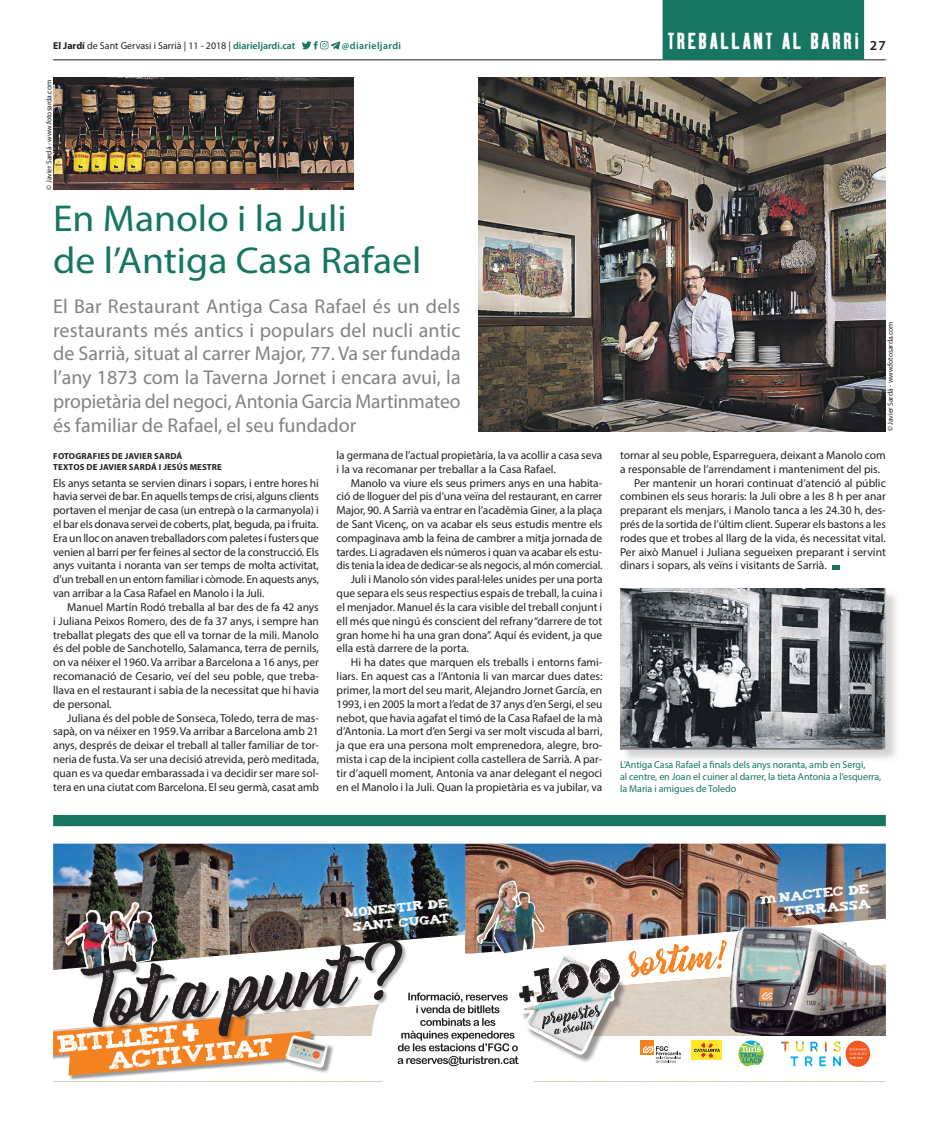
<style>
.page{position:relative;width:939px;height:1134px;background:#fff}
.page>*{position:absolute;margin:0;border:0;box-sizing:border-box;transform-origin:0 0}
.t1{font:37.5px/41.9px "Myriad Pro";color:#167662;scale:1.06 1}
.t2{font:22.5px "Kipp No 1";letter-spacing:.1em;color:#fff}
.t3{font:20px/23.8px "Myriad Pro";color:#808285;text-align:justify}
.t4{font:600 13.75px "Myriad Pro";color:#231f20}
.t5{font:11.5px/13.9px "Myriad Pro";color:#231f20;text-align:justify}
.t6{font:10.5px/14.9px "Tiza";color:#fff;text-align:center}
.t7{font:10px/12px "Myriad Pro";letter-spacing:-.005em;color:#167662}
.t8{font:10px "Myriad Pro";color:#231f20}
.t9{font:10px/15px "Tiza";color:#fff;text-align:right}
.t10{font:600 10px "Myriad Pro";letter-spacing:.04em;color:#167662}
.t11{font:700 8.75px/11.4px "Myriad Pro";letter-spacing:.02em;color:#231f20}
.t12{font:7.5px "Myriad Pro";letter-spacing:-.01em;color:#231f20}
.s1{font-weight:700}
.s2{font-weight:600;color:#167662}
</style>
<div class="page">
<hr style="left:53px;top:60px;width:833px;height:1px;background:#231f20">
<svg style="left:302px;top:41px;width:38px;height:9px"></svg>
<div style="left:663px;top:0;width:201px;height:60px;background:#167662"></div>
<div style="left:53px;top:815px;width:833px;height:11px;background:#167662"></div>
<img style="left:465px;top:844px;width:421px;height:95px">
<img style="left:689px;top:926px;width:197px;height:110px">
<img style="left:652px;top:1040px;width:219px;height:27px">
<div style="left:640px;top:1041px;width:14px;height:14px;background:#f58220"></div>
<svg style="left:652px;top:1046px;width:29px;height:17px"></svg>
<div style="left:692px;top:1041px;width:30px;height:19px;background:#ffe82a"></div>
<svg style="left:694px;top:1043px;width:26px;height:15px"></svg>
<svg style="left:781px;top:1041px;width:46px;height:26px"></svg>
<svg style="left:833px;top:1040px;width:8px;height:26px"></svg>
<div style="left:846px;top:1041px;width:24px;height:26px;background:#f15923;border-radius:50%"></div>
<svg style="left:849px;top:1048px;width:18px;height:11px"></svg>
<svg style="left:738px;top:1040px;width:26px;height:26px"></svg>
<img style="left:53px;top:844px;width:412px;height:35px">
<img style="left:474px;top:862px;width:90px;height:17px">
<img style="left:621px;top:924px;width:31px;height:129px">
<svg style="left:629px;top:940px;width:98px;height:37px"></svg>
<svg style="left:760px;top:895px;width:16px;height:9px"></svg>
<img style="left:53px;top:879px;width:568px;height:203px">
<svg style="left:832px;top:565px;width:7px;height:4px"></svg>
<img style="left:478px;top:78px;width:408px;height:353px">
<img style="left:53px;top:78px;width:301px;height:112px">
<div style="left:620px;top:588px;width:280px;height:175px;background:#231f20;opacity:.2"></div>
<img style="left:620px;top:588px;width:266px;height:161px">
<p class="t8" style="left:53px;top:40px;width:244px"><span class="s1">El Jardí</span> de Sant Gervasi i Sarrià | 11 - 2018 | <span class="s2">diarieljardi.cat</span></p>
<p class="t10" style="left:342px;top:40px;width:61px">@diarieljardi</p>
<h2 class="t2" style="left:667px;top:27px;width:193px">TREBALLANT AL BARRI</h2>
<p class="t4" style="left:870px;top:36px;width:18px">27</p>
<p class="t12" style="left:44px;top:190px;width:111px;rotate:-90deg">© Javier Sardá - www.fotosarda.com</p>
<h1 class="t1" style="left:53px;top:197px;width:349px">En Manolo i la Juli<br>de l’Antiga Casa Rafael</h1>
<p class="t3" style="left:53px;top:294px;width:409px">El Bar Restaurant Antiga Casa Rafael és un dels restaurants més antics i populars del nucli antic de Sarrià, situat al carrer Major, 77. Va ser fundada l’any 1873 com la Taverna Jornet i encara avui, la propietària del negoci, Antonia Garcia Martinmateo és familiar de Rafael, el seu fundador</p>
<p class="t11" style="left:53px;top:450px;width:170px">FOTOGRAFIES DE JAVIER SARDÁ<br>TEXTOS DE JAVIER SARDÁ I JESÚS MESTRE</p>
<p class="t5" style="left:53px;top:475px;width:267px">Els anys setanta se servien dinars i sopars, i entre hores hi havia servei de bar. En aquells temps de crisi, alguns clients portaven el menjar de casa (un entrepà o la carmanyola) i el bar els donava servei de coberts, plat, beguda, pa i fruita.<br>Era un lloc on anaven treballadors com paletes i fusters que venien al barri per fer feines al sector de la construcció. Els anys vuitanta i noranta van ser temps de molta activitat, d’un treball en un entorn familiar i còmode. En aquests anys, van arribar a la Casa Rafael en Manolo i la Juli.</p>
<p class="t5" style="left:53px;top:600px;width:267px;text-indent:14px">Manuel Martín Rodó treballa al bar des de fa 42 anys i Juliana Peixos Romero, des de fa 37 anys, i sempre han treballat plegats des que ell va tornar de la mili. Manolo és del poble de Sanchotello, Salamanca, terra de pernils, on va néixer el 1960. Va arribar a Barcelona a 16 anys, per recomanació de Cesario, veí del seu poble, que treba&shy;llava en el restaurant i sabia de la necessitat que hi havia de personal.</p>
<p class="t5" style="left:53px;top:711px;width:267px;text-indent:14px">Juliana és del poble de Sonseca, Toledo, terra de mas&shy;sapà, on va néixer en 1959. Va arribar a Barcelona amb 21 anys, després de deixar el treball al taller familiar de tor&shy;neria de fusta. Va ser una decisió atrevida, però meditada, quan es va quedar embarassada i va decidir ser mare sol&shy;tera en una ciutat com Barcelona. El seu germà, casat amb</p>
<p class="t5" style="left:337px;top:448px;width:267px">la germana de l’actual propietària, la va acollir a casa seva i la va recomanar per treballar a la Casa Rafael.</p>
<p class="t5" style="left:351px;top:475px;width:253px">Manolo va viure els seus primers anys en una habita-</p>
<p class="t5" style="left:337px;top:489px;width:267px">ció de lloguer del pis d’una veïna del restaurant, en carrer</p>
<p class="t5" style="left:337px;top:503px;width:267px">Major, 90. A Sarrià va entrar en l’acadèmia Giner, a la plaça</p>
<p class="t5" style="left:337px;top:517px;width:267px">de Sant Vicenç, on va acabar els seus estudis mentre els</p>
<p class="t5" style="left:337px;top:531px;width:267px">compaginava amb la feina de cambrer a mitja jornada de</p>
<p class="t5" style="left:337px;top:545px;width:267px">tardes. Li agradaven els números i quan va acabar els estu-</p>
<p class="t5" style="left:337px;top:558px;width:267px">dis tenia la idea de dedicar-se als negocis, al món comercial.</p>
<p class="t5" style="left:351px;top:572px;width:253px">Juli i Manolo són vides paral·leles unides per una porta</p>
<p class="t5" style="left:337px;top:586px;width:267px">que separa els seus respectius espais de treball, la cuina i</p>
<p class="t5" style="left:337px;top:600px;width:267px">el menjador. Manuel és la cara visible del treball conjunt i</p>
<p class="t5" style="left:337px;top:614px;width:267px">ell més que ningú és conscient del refrany “darrere de tot</p>
<p class="t5" style="left:337px;top:628px;width:267px">gran home hi ha una gran dona”. Aquí és evident, ja que</p>
<p class="t5" style="left:337px;top:641px;width:134px">ella està darrere de la porta.</p>
<p class="t5" style="left:351px;top:655px;width:253px">Hi ha dates que marquen els treballs i entorns fami-</p>
<p class="t5" style="left:337px;top:669px;width:267px">liars. En aquest cas a l’Antonia li van marcar dues dates:</p>
<p class="t5" style="left:337px;top:683px;width:267px">primer, la mort del seu marit, Alejandro Jornet García, en</p>
<p class="t5" style="left:337px;top:697px;width:267px">1993, i en 2005 la mort a l’edat de 37 anys d’en Sergi, el seu</p>
<p class="t5" style="left:337px;top:711px;width:267px">nebot, que havia agafat el timó de la Casa Rafael de la mà</p>
<p class="t5" style="left:337px;top:724px;width:267px">d’Antonia. La mort d’en Sergi va ser molt viscuda al barri,</p>
<p class="t5" style="left:337px;top:738px;width:267px">ja que era una persona molt emprenedora, alegre, bro-</p>
<p class="t5" style="left:337px;top:752px;width:267px">mista i cap de la incipient colla castellera de Sarrià. A par-</p>
<p class="t5" style="left:337px;top:766px;width:267px">tir d’aquell moment, Antonia va anar delegant el negoci</p>
<p class="t5" style="left:337px;top:780px;width:267px">en el Manolo i la Juli. Quan la propietària es va jubilar, va</p>
<p class="t12" style="left:886px;top:431px;width:111px;rotate:-90deg">© Javier Sardá - www.fotosarda.com</p>
<p class="t5" style="left:620px;top:448px;width:267px">tornar al seu poble, Esparreguera, deixant a Manolo com</p>
<p class="t5" style="left:620px;top:462px;width:262px">a responsable de l’arrendament i manteniment del pis.</p>
<p class="t5" style="left:634px;top:475px;width:253px">Per mantenir un horari continuat d’atenció al públic</p>
<p class="t5" style="left:620px;top:489px;width:267px">combinen els seus horaris: la Juli obre a les 8 h per anar</p>
<p class="t5" style="left:620px;top:503px;width:267px">preparant els menjars, i Manolo tanca a les 24.30 h, des-</p>
<p class="t5" style="left:620px;top:517px;width:267px">prés de la sortida de l’últim client. Superar els bastons a les</p>
<p class="t5" style="left:620px;top:531px;width:267px">rodes que et trobes al llarg de la vida, és necessitat vital.</p>
<p class="t5" style="left:620px;top:545px;width:267px">Per això Manuel i Juliana segueixen preparant i servint</p>
<p class="t5" style="left:620px;top:558px;width:208px">dinars i sopars, als veïns i visitants de Sarrià.</p>
<p class="t7" style="left:620px;top:758px;width:263px">L’Antiga Casa Rafael a finals dels anys noranta, amb en Sergi,<br>al centre, en Joan el cuiner al darrer, la tieta Antonia a l’esquerra, la Maria i amigues de Toledo</p>
<p class="t9" style="left:344px;top:904px;width:105px;rotate:-5deg">MONESTIR DE<br>SANT CUGAT</p>
<p class="t6" style="left:778px;top:889px;width:92px;rotate:-6deg">NAcTEC de terrassa</p>
</div>
